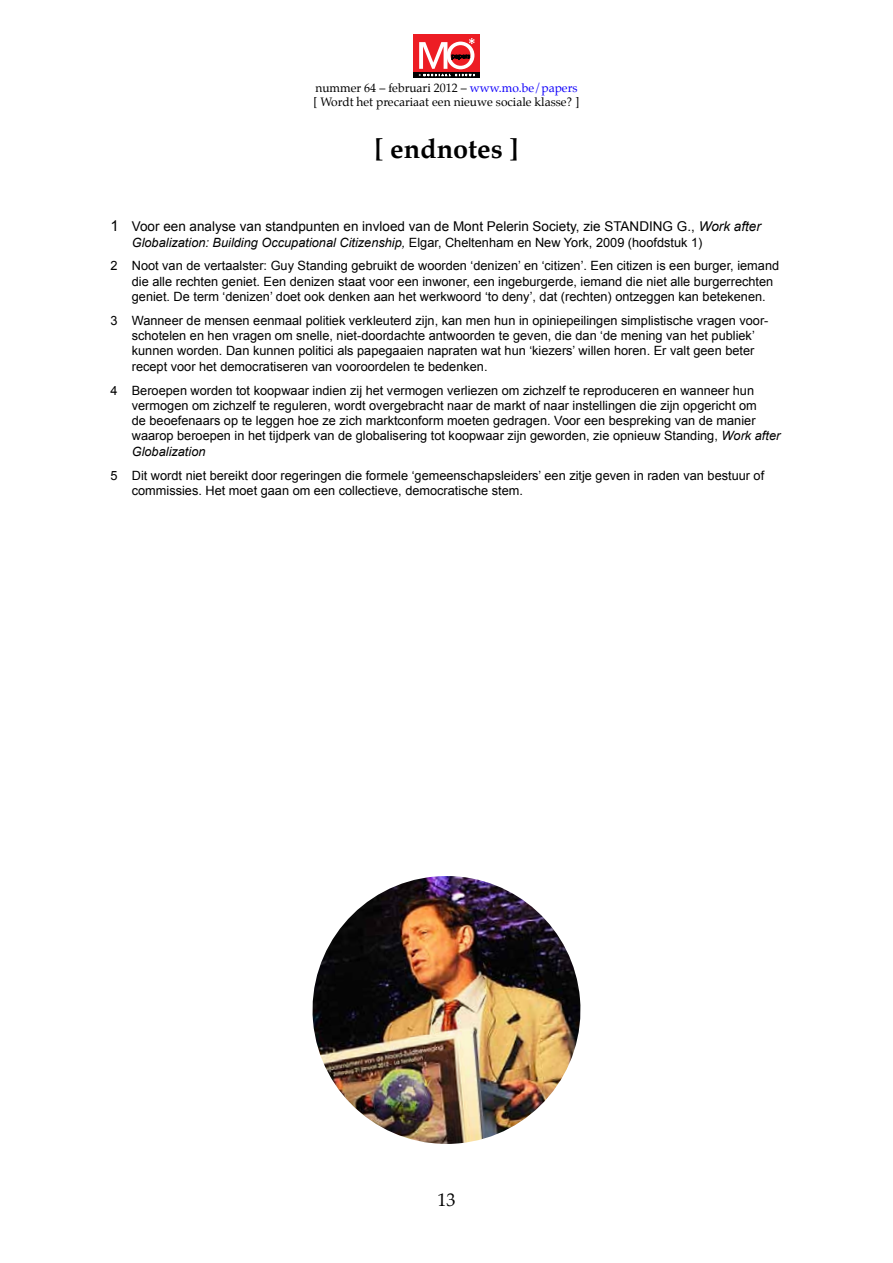
<style>
.page{position:relative;width:893px;height:1263px;background:#fff}
.page>*{position:absolute;margin:0;border:0;box-sizing:border-box;transform-origin:0 0}
.t1{font:700 27px "Palatino";color:#000}
.t2{font:18px "Palatino";color:#000}
.t3{font:13.5px "Arial";color:#000}
.t4{font:12.75px/15.3px "Arial";color:#000}
.t5{font:12px/14.4px "Palatino";color:#000}
.s1{color:#1000fa}
.s2{font-size:15px}
.s3{font-style:italic}
</style>
<div class="page">
<div style="left:413px;top:34px;width:67px;height:44px;background:#ed1d24"></div>
<svg style="left:414px;top:72px;width:66px;height:6px"></svg>
<svg style="left:419px;top:38px;width:56px;height:38px"></svg>
<img style="left:312px;top:876px;width:269px;height:268px">
<p class="t5" style="left:313px;top:82px;width:268px">nummer 64 – februari 2012 – <span class="s1">www.mo.be/papers </span>[ Wordt het precariaat een nieuwe sociale klasse? ]</p>
<h1 class="t1" style="left:374px;top:132px;width:145px">[ endnotes ]</h1>
<p class="t3" style="left:111px;top:219px;width:652px"><span class="s2">1</span> Voor een analyse van standpunten en invloed van de Mont Pelerin Society, zie STANDING G., <span class="s3">Work after</span></p>
<p class="t4" style="left:111px;top:230px;width:670px;line-height:23.9px;text-indent:21px"><span class="s3">Globalization: Building Occupational Citizenship,</span> Elgar, Cheltenham en New York, 2009 (hoofdstuk 1)<br>2 Noot van de vertaalster: Guy Standing gebruikt de woorden ‘denizen’ en ‘citizen’. Een citizen is een burger, iemand</p>
<p class="t4" style="left:132px;top:274px;width:643px">die alle rechten geniet. Een denizen staat voor een inwoner, een ingeburgerde, iemand die niet alle burgerrechten geniet. De term ‘denizen’ doet ook denken aan het werkwoord ‘to deny’, dat (rechten) ontzeggen kan betekenen.</p>
<p class="t4" style="left:132px;top:313px;width:638px;text-indent:-21px">3 Wanneer de mensen eenmaal politiek verkleuterd zijn, kan men hun in opiniepeilingen simplistische vragen voor&shy;schotelen en hen vragen om snelle, niet-doordachte antwoorden te geven, die dan ‘de mening van het publiek’ kunnen worden. Dan kunnen politici als papegaaien napraten wat hun ‘kiezers’ willen horen. Er valt geen beter recept voor het democratiseren van vooroordelen te bedenken.</p>
<p class="t4" style="left:132px;top:382px;width:650px;text-indent:-21px">4 Beroepen worden tot koopwaar indien zij het vermogen verliezen om zichzelf te reproduceren en wanneer hun vermogen om zichzelf te reguleren, wordt overgebracht naar de markt of naar instellingen die zijn opgericht om<br>de beoefenaars op te leggen hoe ze zich marktconform moeten gedragen. Voor een bespreking van de manier waarop beroepen in het tijdperk van de globalisering tot koopwaar zijn geworden, zie opnieuw Standing, <span class="s3">Work after Globalization</span></p>
<p class="t4" style="left:132px;top:467px;width:634px;text-indent:-21px">5 Dit wordt niet bereikt door regeringen die formele ‘gemeenschapsleiders’ een zitje geven in raden van bestuur of commissies. Het moet gaan om een collectieve, democratische stem.</p>
<h2 class="t2" style="left:437px;top:1187px;width:19px">13</h2>
</div>
